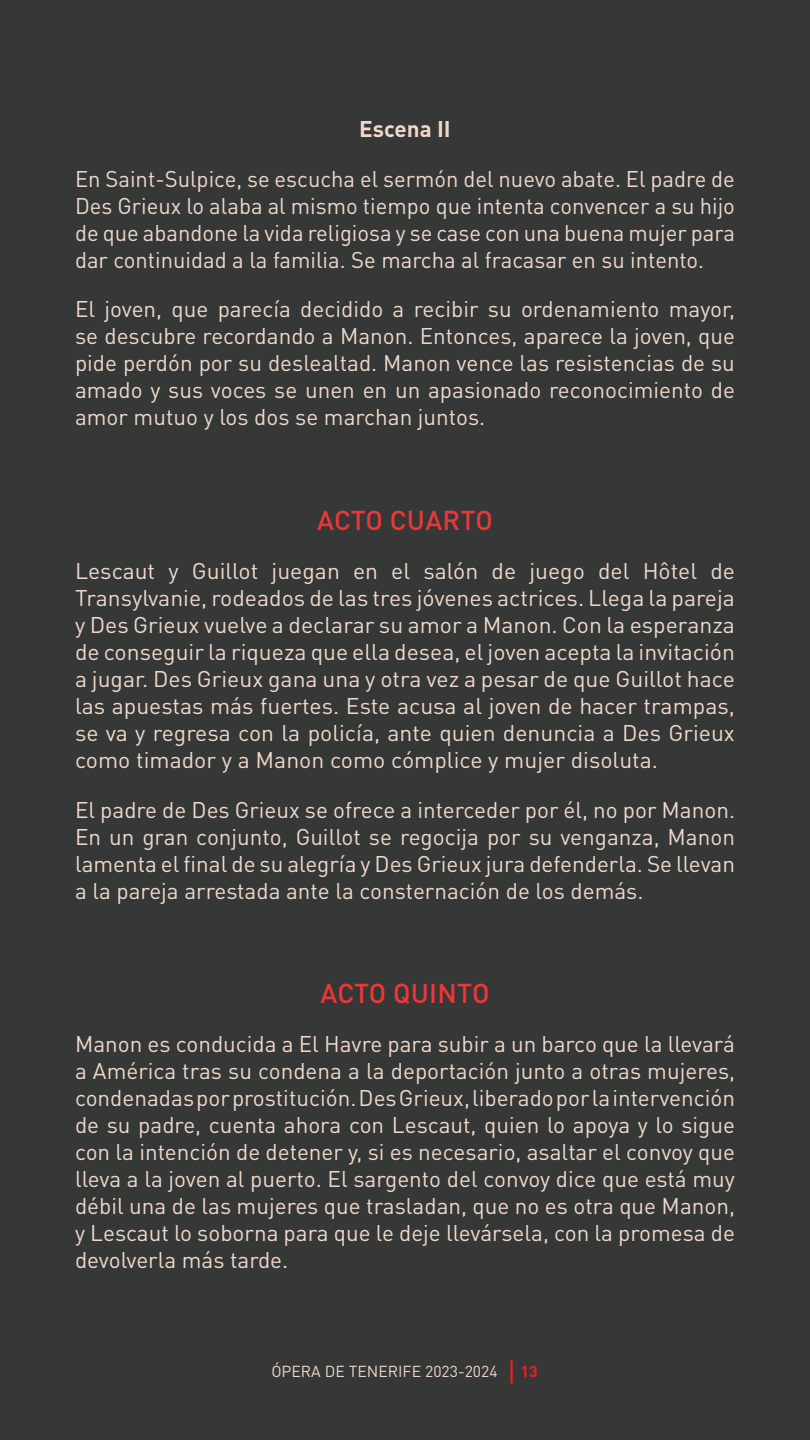
<style>
.page{position:relative;width:810px;height:1440px;background:#363737}
.page>*{position:absolute;margin:0;border:0;box-sizing:border-box;transform-origin:0 0}
._01_copy{font:500 27px "DIN Pro";letter-spacing:.005em;color:#ee3637}
._01_copy-2{font:22.5px/27px "DIN Pro";color:#eed8ca;text-align:justify}
._01_copy-3{font:700 22.5px "DIN Pro";color:#eed8ca}
.t1{font:15.75px "DIN Pro";color:#eed8ca}
.t2{font:700 15.75px "DIN Pro";color:#ee1d23}
</style>
<div class="page">
<hr style="left:510px;top:1360px;width:3px;height:23px;background:#ee1d23">
<p class="_01_copy-3" style="left:359px;top:114px;width:93px">Escena II</p>
<p class="_01_copy-2" style="left:75px;top:164px;width:662px">En Saint-Sulpice, se escucha el sermón del nuevo abate. El padre de Des Grieux lo alaba al mismo tiempo que intenta convencer a su hijo de que abandone la vida religiosa y se case con una buena mujer para dar continuidad a la familia. Se marcha al fracasar en su intento.</p>
<p class="_01_copy-2" style="left:75px;top:295px;width:662px">El joven, que parecía decidido a recibir su ordenamiento mayor, se descubre recordando a Manon. Entonces, aparece la joven, que pide perdón por su deslealtad. Manon vence las resistencias de su amado y sus voces se unen en un apasionado reconocimiento de amor mutuo y los dos se marchan juntos.</p>
<p class="_01_copy" style="left:317px;top:501px;width:177px">ACTO CUARTO</p>
<p class="_01_copy-2" style="left:75px;top:557px;width:662px">Lescaut y Guillot juegan en el salón de juego del Hôtel de Transylvanie, rodeados de las tres jóvenes actrices. Llega la pareja y Des Grieux vuelve a declarar su amor a Manon. Con la esperanza de conseguir la riqueza que ella desea, el joven acepta la invitación a jugar. Des Grieux gana una y otra vez a pesar de que Guillot hace las apuestas más fuertes. Este acusa al joven de hacer trampas, se va y regresa con la policía, ante quien denuncia a Des Grieux como timador y a Manon como cómplice y mujer disoluta.</p>
<p class="_01_copy-2" style="left:75px;top:795px;width:662px">El padre de Des Grieux se ofrece a interceder por él, no por Manon.<br>En un gran conjunto, Guillot se regocija por su venganza, Manon lamenta el final de su alegría y Des Grieux jura defenderla. Se llevan a la pareja arrestada ante la consternación de los demás.</p>
<p class="_01_copy" style="left:320px;top:975px;width:171px">ACTO QUINTO</p>
<p class="_01_copy-2" style="left:75px;top:1030px;width:662px">Manon es conducida a El Havre para subir a un barco que la llevará a América tras su condena a la deportación junto a otras mujeres, condenadas por prostitución. Des Grieux, liberado por la intervención de su padre, cuenta ahora con Lescaut, quien lo apoya y lo sigue con la intención de detener y, si es necesario, asaltar el convoy que lleva a la joven al puerto. El sargento del convoy dice que está muy débil una de las mujeres que trasladan, que no es otra que Manon, y Lescaut lo soborna para que le deje llevársela, con la promesa de devolverla más tarde.</p>
<p class="t1" style="left:271px;top:1361px;width:228px">ÓPERA DE TENERIFE 2023-2024</p>
<p class="t2" style="left:521px;top:1361px;width:19px">13</p>
</div>
